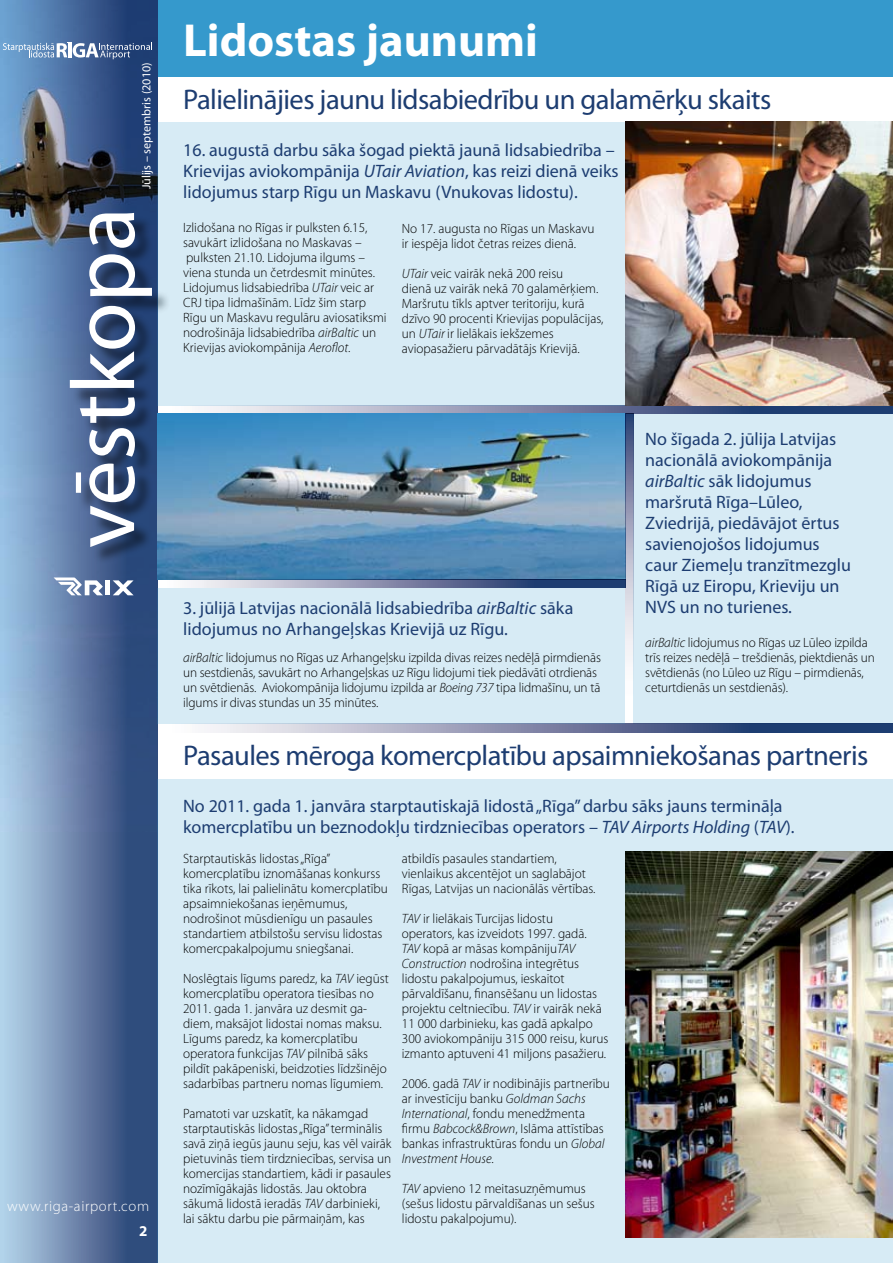
<style>
.page{position:relative;width:893px;height:1263px;background:#fff}
.page>*{position:absolute;margin:0;border:0;box-sizing:border-box;transform-origin:0 0}
.t1{font:700 46.5px "Myriad Pro";color:#fff}
.t2{font:28.5px "Myriad Pro";letter-spacing:-.02em;color:#1d3d71}
.t3{font:18px/21px "Myriad Pro";color:#1d3d71}
.t4{font:700 15px "Myriad Pro";color:#fff}
.t5{font:300 14.85px "Myriad Pro";letter-spacing:.045em;color:#fff}
.t6{font:300 13.5px/15px "Myriad Pro";color:#000}
.t7{font:12.15px "Myriad Pro";color:#fff}
.s1{font-style:italic}
</style>
<div class="page">
<div style="left:157px;top:0;width:736px;height:77px;background:#3599cc"></div>
<svg style="left:0;top:0;width:157px;height:1263px;background:#637fa5"></svg>
<svg style="left:3px;top:42px;width:149px;height:17px;background:#7692b7"></svg>
<div style="left:72px;top:215px;width:98px;height:349px;background:#000;opacity:.5"></div>
<svg style="left:70px;top:213px;width:82px;height:334px"></svg>
<svg style="left:54px;top:577px;width:49px;height:18px"></svg>
<div style="left:105px;top:580px;width:5px;height:15px;background:#fff"></div>
<svg style="left:113px;top:580px;width:21px;height:15px"></svg>
<svg style="left:157px;top:405px;width:736px;height:9px;background:#7e8ead"></svg>
<div style="left:157px;top:122px;width:477px;height:283px;background:#d7ebf5"></div>
<img style="left:625px;top:122px;width:268px;height:283px">
<div style="left:634px;top:414px;width:259px;height:309px;background:#d7ebf5"></div>
<svg style="left:157px;top:723px;width:736px;height:9px;background:#818dac"></svg>
<img style="left:157px;top:414px;width:468px;height:165px">
<svg style="left:625px;top:414px;width:9px;height:309px"></svg>
<svg style="left:157px;top:579px;width:468px;height:9px;background:#7885a5"></svg>
<div style="left:157px;top:588px;width:468px;height:135px;background:#d7ebf5"></div>
<div style="left:157px;top:779px;width:736px;height:484px;background:#d7ebf5"></div>
<img style="left:625px;top:852px;width:268px;height:385px">
<p class="t7" style="left:140px;top:189px;width:128px;rotate:-90deg">Jūlijs – septembris (2010)</p>
<h1 class="t1" style="left:183px;top:14px;width:356px">Lidostas jaunumi</h1>
<h2 class="t2" style="left:183px;top:84px;width:590px">Palielinājies jaunu lidsabiedrību un galamērķu skaits</h2>
<h3 class="t3" style="left:183px;top:140px;width:437px">16. augustā darbu sāka šogad piektā jaunā lidsabiedrība –<br>Krievijas aviokompānija <span class="s1">UTair Aviation</span>, kas reizi dienā veiks lidojumus starp Rīgu un Maskavu (Vnukovas lidostu).</h3>
<p class="t6" style="left:402px;top:221px;width:194px">No 17. augusta no Rīgas un Maskavu ir iespēja lidot četras reizes dienā.</p>
<p class="t6" style="left:402px;top:266px;width:203px"><span class="s1">UTair</span> veic vairāk nekā 200 reisu<br>dienā uz vairāk nekā 70 galamērķiem.<br>Maršrutu tīkls aptver teritoriju, kurā dzīvo 90 procenti Krievijas populācijas, un <span class="s1">UTair</span> ir lielākais iekšzemes aviopasažieru pārvadātājs Krievijā.</p>
<p class="t6" style="left:183px;top:220px;width:205px">Izlidošana no Rīgas ir pulksten 6.15, savukārt izlidošana no Maskavas – pulksten 21.10. Lidojuma ilgums – viena stunda un četrdesmit minūtes.<br>Lidojumus lidsabiedrība <span class="s1">UTair</span> veic ar CRJ tipa lidmašīnām. Līdz šim starp Rīgu un Maskavu regulāru aviosatiksmi nodrošināja lidsabiedrība <span class="s1">airBaltic</span> un Krievijas aviokompānija <span class="s1">Aeroflot</span>.</p>
<p class="t5" style="left:7px;top:1198px;width:143px">www.riga-airport.com</p>
<p class="t4" style="left:139px;top:1222px;width:10px">2</p>
<h3 class="t3" style="left:183px;top:597px;width:392px">3. jūlijā Latvijas nacionālā lidsabiedrība <span class="s1">airBaltic</span> sāka lidojumus no Arhangeļskas Krievijā uz Rīgu.</h3>
<p class="t6" style="left:183px;top:650px;width:419px"><span class="s1">airBaltic</span> lidojumus no Rīgas uz Arhangeļsku izpilda divas reizes nedēļā pirmdienās un sestdienās, savukārt no Arhangeļskas uz Rīgu lidojumi tiek piedāvāti otrdienās un svētdienās. Aviokompānija lidojumu izpilda ar <span class="s1">Boeing 737</span> tipa lidmašīnu, un tā ilgums ir divas stundas un 35 minūtes.</p>
<h3 class="t3" style="left:645px;top:429px;width:207px">No šīgada 2. jūlija Latvijas nacionālā aviokompānija <span class="s1">airBaltic</span> sāk lidojumus maršrutā Rīga–Lūleo,<br>Zviedrijā, piedāvājot ērtus savienojošos lidojumus caur Ziemeļu tranzītmezglu<br>Rīgā uz Eiropu, Krieviju un<br>NVS un no turienes.</h3>
<p class="t6" style="left:645px;top:635px;width:231px"><span class="s1">airBaltic</span> lidojumus no Rīgas uz Lūleo izpilda trīs reizes nedēļā – trešdienās, piektdienās un svētdienās (no Lūleo uz Rīgu – pirmdienās, ceturtdienās un sestdienās).</p>
<h2 class="t2" style="left:183px;top:740px;width:687px">Pasaules mēroga komercplatību apsaimniekošanas partneris</h2>
<h3 class="t3" style="left:183px;top:796px;width:613px">No 2011. gada 1. janvāra starptautiskajā lidostā „Rīga” darbu sāks jauns termināļa komercplatību un beznodokļu tirdzniecības operators – <span class="s1">TAV Airports Holding</span> (<span class="s1">TAV</span>).</h3>
<p class="t6" style="left:402px;top:852px;width:195px">atbildīs pasaules standartiem, vienlaikus akcentējot un saglabājot<br>Rīgas, Latvijas un nacionālās vērtības.</p>
<p class="t6" style="left:402px;top:912px;width:208px"><span class="s1">TAV</span> ir lielākais Turcijas lidostu operators, kas izveidots 1997. gadā.<br><span class="s1">TAV</span> kopā ar māsas kompāniju<span class="s1">TAV Construction</span> nodrošina integrētus lidostu pakalpojumus, ieskaitot pārvaldīšanu, finansēšanu un lidostas projektu celtniecību. <span class="s1">TAV</span> ir vairāk nekā 11 000 darbinieku, kas gadā apkalpo 300 aviokompāniju 315 000 reisu, kurus izmanto aptuveni 41 miljons pasažieru.</p>
<p class="t6" style="left:402px;top:1077px;width:210px">2006. gadā <span class="s1">TAV</span> ir nodibinājis partnerību ar investīciju banku <span class="s1">Goldman Sachs International</span>, fondu menedžmenta firmu <span class="s1">Babcock&amp;Brown</span>, Islāma attīstības bankas infrastruktūras fondu un <span class="s1">Global Investment House</span>.</p>
<p class="t6" style="left:402px;top:1182px;width:194px"><span class="s1">TAV</span> apvieno 12 meitasuzņēmumus (sešus lidostu pārvaldīšanas un sešus lidostu pakalpojumu).</p>
<p class="t6" style="left:183px;top:852px;width:206px">Starptautiskās lidostas „Rīga” komercplatību iznomāšanas konkurss tika rīkots, lai palielinātu komercplatību apsaimniekošanas ieņēmumus, nodrošinot mūsdienīgu un pasaules standartiem atbilstošu servisu lidostas komercpakalpojumu sniegšanai.</p>
<p class="t6" style="left:183px;top:972px;width:207px">Noslēgtais līgums paredz, ka <span class="s1">TAV</span> iegūst komercplatību operatora tiesības no 2011. gada 1. janvāra uz desmit ga&shy;diem, maksājot lidostai nomas maksu.<br>Līgums paredz, ka komercplatību operatora funkcijas <span class="s1">TAV</span> pilnībā sāks pildīt pakāpeniski, beidzoties līdzšinējo sadarbības partneru nomas līgumiem.</p>
<p class="t6" style="left:183px;top:1107px;width:210px">Pamatoti var uzskatīt, ka nākamgad starptautiskās lidostas „Rīga” terminālis savā ziņā iegūs jaunu seju, kas vēl vairāk pietuvinās tiem tirdzniecības, servisa un komercijas standartiem, kādi ir pasaules nozīmīgākajās lidostās. Jau oktobra sākumā lidostā ieradās <span class="s1">TAV</span> darbinieki, lai sāktu darbu pie pārmaiņām, kas</p>
</div>
